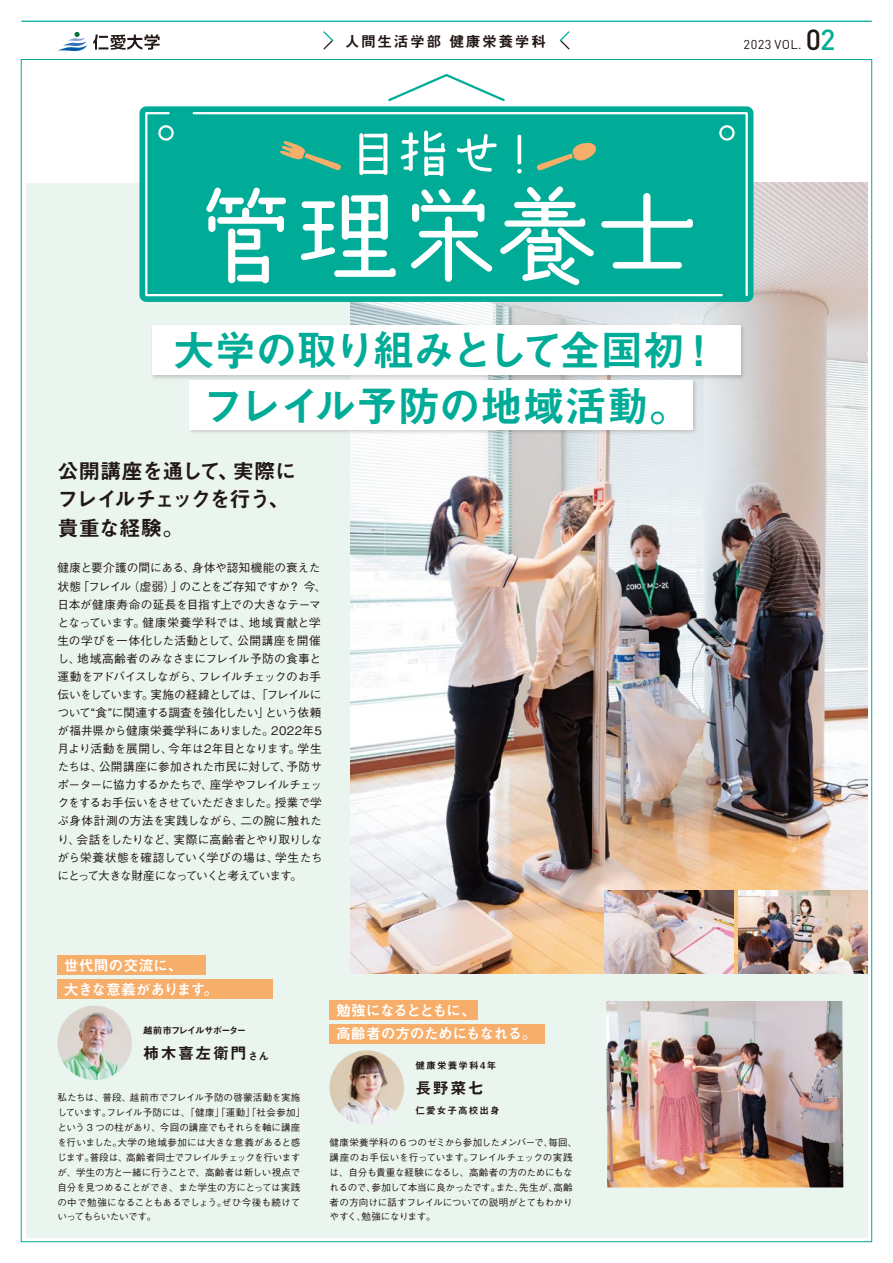
<style>
.page{position:relative;width:893px;height:1263px;background:#fff}
.page>*{position:absolute;margin:0;border:0;box-sizing:border-box;transform-origin:0 0}
.t1{font:42.15px/55.2px "Midashi Go Pro MB31";letter-spacing:-.04em;color:#00ac97;text-align:center}
.t2{font:500 28.65px "DINOT";color:#221815}
.t3{font:21.3px/28.7px "Midashi Go Pro MB31";letter-spacing:-.045em;color:#221815}
.t4{font:15.9px "Midashi Go Pro MB31";letter-spacing:.1em;color:#221815}
.t5{font:14.85px/23.7px "Midashi Go Pro MB31";letter-spacing:-.035em;color:#fff}
.t6{font:14.85px/23.7px "Midashi Go Pro MB31";letter-spacing:-.015em;color:#fff}
.t7{font:14.85px "Midashi Go Pro MB31";letter-spacing:.1em;color:#221815}
.t8{font:12.75px "DINOT";letter-spacing:.025em;color:#221815}
.t9{font:500 11.7px/18px "Gothic BBB Pr 6 N";letter-spacing:-.03em;color:#221815}
.t10{font:500 9.6px/14.9px "Gothic BBB Pro";letter-spacing:-.02em;color:#221815}
.t11{font:9.6px "Midashi Go Pro MB31";letter-spacing:.11em;color:#221815}
.t12{font:9.6px "Midashi Go Pro MB31";letter-spacing:-.135em;color:#221815}
.s1{color:#00ac97}
.s2{font-size:10.65px}
</style>
<div class="page">
<div style="left:26px;top:183px;width:841px;height:1054px;background:#ebf5f0"></div>
<hr style="left:21px;top:21px;width:851px;height:1px;background:#00ac97">
<img style="left:57px;top:1006px;width:75px;height:74px;border-radius:37px">
<img style="left:330px;top:1050px;width:74px;height:75px;border-radius:37px">
<img style="left:350px;top:182px;width:517px;height:791px">
<img style="left:606px;top:1001px;width:237px;height:186px">
<img style="left:738px;top:890px;width:129px;height:83px">
<img style="left:604px;top:890px;width:129px;height:83px">
<svg style="left:139px;top:106px;width:614px;height:196px;background:#0caf9c"></svg>
<svg style="left:144px;top:111px;width:47px;height:186px;background:#10b19d"></svg>
<svg style="left:191px;top:111px;width:558px;height:186px;background:#0db09c"></svg>
<div style="left:158px;top:125px;width:16px;height:16px;border:2px solid #fff;border-radius:50%"></div>
<div style="left:719px;top:125px;width:16px;height:16px;border:2px solid #fff;border-radius:50%"></div>
<svg style="left:388px;top:74px;width:117px;height:28px"></svg>
<svg style="left:359px;top:133px;width:28px;height:42px"></svg>
<svg style="left:401px;top:130px;width:44px;height:46px"></svg>
<svg style="left:457px;top:134px;width:40px;height:38px"></svg>
<svg style="left:517px;top:135px;width:5px;height:38px"></svg>
<svg style="left:206px;top:188px;width:80px;height:95px;background:#59c8bb"></svg>
<svg style="left:301px;top:194px;width:95px;height:83px;background:#65cdc0"></svg>
<svg style="left:411px;top:189px;width:82px;height:93px;background:#4ac4b5"></svg>
<svg style="left:500px;top:186px;width:94px;height:99px;background:#58c8ba"></svg>
<svg style="left:601px;top:193px;width:92px;height:75px;background:#36bdad"></svg>
<svg style="left:279px;top:141px;width:62px;height:30px;background:#3dac8b"></svg>
<svg style="left:536px;top:142px;width:61px;height:29px;background:#46ac8a"></svg>
<svg style="left:58px;top:32px;width:29px;height:19px"></svg>
<svg style="left:93px;top:35px;width:67px;height:15px"></svg>
<div style="left:57px;top:955px;width:149px;height:20px;background:#f6ae6a"></div>
<div style="left:57px;top:979px;width:216px;height:20px;background:#f6ae6a"></div>
<div style="left:330px;top:999px;width:148px;height:20px;background:#f6ae6a"></div>
<div style="left:330px;top:1023px;width:215px;height:20px;background:#f6ae6a"></div>
<img style="left:152px;top:322px;width:596px;height:61px">
<div style="left:152px;top:325px;width:589px;height:50px;background:#fff"></div>
<img style="left:186px;top:376px;width:514px;height:61px">
<div style="left:190px;top:380px;width:503px;height:50px;background:#fff"></div>
<svg style="left:323px;top:31px;width:11px;height:19px"></svg>
<svg style="left:559px;top:31px;width:11px;height:19px"></svg>
<p class="t7" style="left:345px;top:30px;width:203px">人間生活学部 健康栄養学科</p>
<p class="t8" style="left:744px;top:37px;width:59px">2023 VOL.</p>
<h2 class="t2" style="left:806px;top:21px;width:31px">0<span class="s1">2</span></h2>
<h1 class="t1" style="left:173px;top:318px;width:548px">大学の取り組みとして全国初！フレイル予防の地域活動。</h1>
<h3 class="t3" style="left:57px;top:454px;width:240px">公開講座を通して、実際にフレイルチェックを行う、貴重な経験。</h3>
<p class="t9" style="left:57px;top:558px;width:271px">健康と要介護の間にある、身体や認知機能の衰えた状態「フレイル（虚弱）」のことをご存知ですか？ 今、日本が健康寿命の延長を目指す上での大きなテーマとなっています。健康栄養学科では、地域貢献と学生の学びを一体化した活動として、公開講座を開催し、地域高齢者のみなさまにフレイル予防の食事と運動をアドバイスしながら、フレイルチェックのお手伝いをしています。実施の経緯としては、「フレイルについて“食”に関連する調査を強化したい」という依頼が福井県から健康栄養学科にありました。2022年5月より活動を展開し、今年は2年目となります。学生たちは、公開講座に参加された市民に対して、予防サポーターに協力するかたちで、座学やフレイルチェックをするお手伝いをさせていただきました。授業で学ぶ身体計測の方法を実践しながら、二の腕に触れたり、会話をしたりなど、実際に高齢者とやり取りしながら栄養状態を確認していく学びの場は、学生たちにとって大きな財産になっていくと考えています。</p>
<p class="t6" style="left:64px;top:952px;width:156px">世代間の交流に、<br>大きな意義があります。</p>
<p class="t12" style="left:143px;top:1022px;width:105px">越前市フレイルサポーター</p>
<h3 class="t4" style="left:143px;top:1040px;width:127px">柿木喜左衛門<span class="s2">さん</span></h3>
<p class="t10" style="left:57px;top:1089px;width:249px">私たちは、普段、越前市でフレイル予防の啓蒙活動を実施しています。フレイル予防には、「健康」「運動」「社会参加」という 3 つの柱があり、今回の講座でもそれらを軸に講座を行いました。大学の地域参加には大きな意義があると感じます。普段は、高齢者同士でフレイルチェックを行いますが、学生の方と一緒に行うことで、高齢者は新しい視点で自分を見つめることができ、また学生の方にとっては実践の中で勉強になることもあるでしょう。ぜひ今後も続けていってもらいたいです。</p>
<p class="t5" style="left:336px;top:996px;width:202px">勉強になるとともに、<br>高齢者の方のためにもなれる。</p>
<p class="t11" style="left:415px;top:1058px;width:83px">健康栄養学科4年</p>
<h3 class="t4" style="left:415px;top:1076px;width:70px">長野菜七</h3>
<p class="t11" style="left:415px;top:1102px;width:86px">仁愛女子高校出身</p>
<p class="t10" style="left:330px;top:1134px;width:249px">健康栄養学科の 6 つのゼミから参加したメンバーで、毎回、講座のお手伝いを行っています。フレイルチェックの実践は、自分も貴重な経験になるし、高齢者の方のためにもなれるので、参加して本当に良かったです。また、先生が、高齢者の方向けに話すフレイルについての説明がとてもわかりやすく、勉強になります。</p>
</div>
